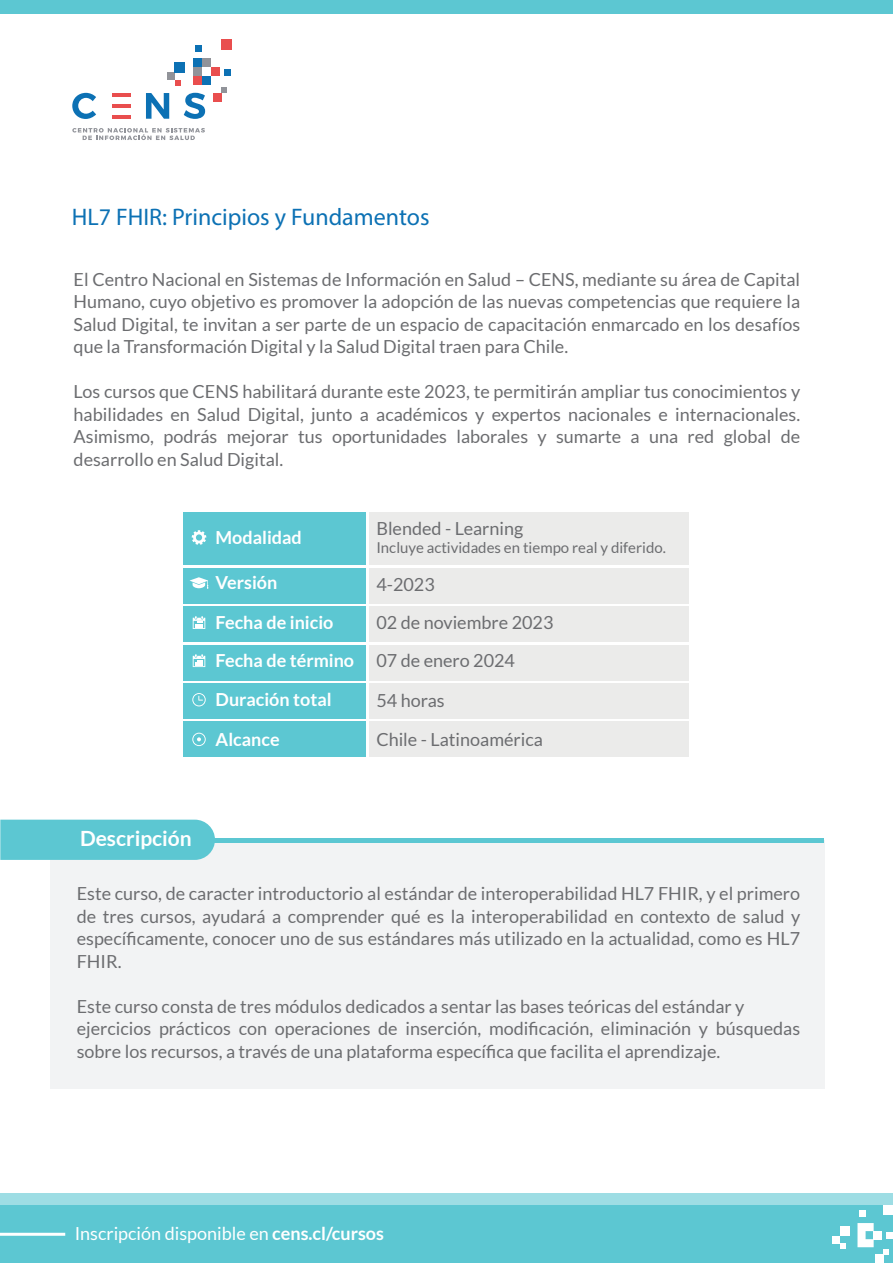
<style>
.page{position:relative;width:893px;height:1263px;background:#fff}
.page>*{position:absolute;margin:0;border:0;box-sizing:border-box;transform-origin:0 0}
.t1{font:24px "Myriad Pro";color:#0c71b4}
.t2{font:700 21px "Lato";color:#fff}
.t3{font:18px/22.5px "Lato";color:#6c6d70;text-align:justify}
.t4{font:700 18px "Lato";color:#fff}
.t5{font:18px "Lato";color:#fff}
.t6{font:15px "Lato";color:#6c6d70}
.s1{font-weight:400;color:#6c6d70}
.s2{font-weight:700}
</style>
<div class="page">
<div style="left:50px;top:840px;width:774px;height:248px;background:#f2f3f4"></div>
<hr style="left:74px;top:838px;width:750px;height:4px;background:#5cc7d2">
<div style="left:0;top:820px;width:215px;height:40px;background:#5cc7d2"></div>
<svg style="left:221px;top:87px;width:6px;height:6px"></svg>
<div style="left:195px;top:45px;width:7px;height:7px;background:#0c71b4"></div>
<div style="left:224px;top:69px;width:7px;height:7px;background:#0c71b4"></div>
<div style="left:193px;top:58px;width:9px;height:9px;background:#0c71b4"></div>
<div style="left:202px;top:58px;width:9px;height:9px;background:#919399"></div>
<div style="left:193px;top:76px;width:9px;height:8px;background:#e94e4e"></div>
<div style="left:202px;top:76px;width:9px;height:8px;background:#0c71b4"></div>
<div style="left:211px;top:67px;width:8px;height:9px;background:#e94e4e"></div>
<div style="left:167px;top:72px;width:7px;height:8px;background:#919399"></div>
<div style="left:174px;top:62px;width:11px;height:10px;background:#0c71b4"></div>
<div style="left:221px;top:40px;width:10px;height:10px;background:#e94e4e"></div>
<svg style="left:72px;top:93px;width:24px;height:26px"></svg>
<svg style="left:146px;top:93px;width:23px;height:26px"></svg>
<svg style="left:184px;top:93px;width:21px;height:26px"></svg>
<hr style="left:112px;top:93px;width:19px;height:4px;background:#e94e4e">
<hr style="left:112px;top:104px;width:19px;height:4px;background:#e94e4e">
<hr style="left:112px;top:115px;width:19px;height:4px;background:#e94e4e">
<svg style="left:72px;top:128px;width:133px;height:12px"></svg>
<div style="left:193px;top:67px;width:9px;height:9px;background:#919399"></div>
<svg style="left:175px;top:80px;width:6px;height:6px"></svg>
<div style="left:213px;top:93px;width:8px;height:8px;background:#e94e4e"></div>
<div style="left:0;top:0;width:893px;height:14px;background:#5cc7d2"></div>
<div style="left:0;top:1193px;width:893px;height:55px;background:#9ddde4"></div>
<div style="left:0;top:1205px;width:893px;height:58px;background:#5cc7d2"></div>
<hr style="left:0;top:1233px;width:65px;height:3px;background:#fff">
<svg style="left:884px;top:1250px;width:5px;height:5px"></svg>
<div style="left:859px;top:1210px;width:6px;height:7px;background:#fff"></div>
<div style="left:886px;top:1232px;width:7px;height:7px;background:#fff"></div>
<div style="left:874px;top:1231px;width:8px;height:8px;background:#fff"></div>
<div style="left:833px;top:1236px;width:7px;height:7px;background:#fff"></div>
<div style="left:840px;top:1226px;width:9px;height:10px;background:#fff"></div>
<div style="left:883px;top:1205px;width:10px;height:10px;background:#fff"></div>
<svg style="left:857px;top:1223px;width:17px;height:24px"></svg>
<svg style="left:840px;top:1243px;width:6px;height:6px"></svg>
<div style="left:876px;top:1255px;width:8px;height:8px;background:#fff"></div>
<div style="left:183px;top:568px;width:183px;height:36px;background:#5cc7d2"></div>
<div style="left:369px;top:568px;width:319px;height:36px;background:#ebebea"></div>
<div style="left:183px;top:607px;width:183px;height:35px;background:#5cc7d2"></div>
<div style="left:369px;top:607px;width:319px;height:35px;background:#ebebea"></div>
<div style="left:183px;top:512px;width:183px;height:53px;background:#5cc7d2"></div>
<div style="left:369px;top:512px;width:319px;height:53px;background:#ebebea"></div>
<div style="left:183px;top:683px;width:183px;height:36px;background:#5cc7d2"></div>
<div style="left:369px;top:683px;width:319px;height:36px;background:#ebebea"></div>
<svg style="left:192px;top:530px;width:14px;height:15px"></svg>
<svg style="left:190px;top:577px;width:18px;height:12px"></svg>
<svg style="left:193px;top:616px;width:12px;height:13px"></svg>
<svg style="left:192px;top:693px;width:14px;height:13px"></svg>
<div style="left:183px;top:645px;width:183px;height:35px;background:#5cc7d2"></div>
<div style="left:369px;top:645px;width:319px;height:35px;background:#ebebea"></div>
<svg style="left:193px;top:654px;width:12px;height:13px"></svg>
<div style="left:183px;top:722px;width:183px;height:35px;background:#5cc7d2"></div>
<div style="left:369px;top:722px;width:319px;height:35px;background:#ebebea"></div>
<svg style="left:192px;top:733px;width:14px;height:13px"></svg>
<h1 class="t1" style="left:72px;top:202px;width:359px">HL7 FHIR: Principios y Fundamentos</h1>
<p class="t3" style="left:74px;top:268px;width:728px">El Centro Nacional en Sistemas de Información en Salud – CENS, mediante su área de Capital Humano, cuyo objetivo es promover la adopción de las nuevas competencias que requiere la Salud Digital, te invitan a ser parte de un espacio de capacitación enmarcado en los desafíos que la Transformación Digital y la Salud Digital traen para Chile.</p>
<p class="t3" style="left:74px;top:380px;width:728px">Los cursos que CENS habilitará durante este 2023, te permitirán ampliar tus conocimientos y habilidades en Salud Digital, junto a académicos y expertos nacionales e internacionales.<br>Asimismo, podrás mejorar tus oportunidades laborales y sumarte a una red global de desarrollo en Salud Digital.</p>
<p class="t4" style="left:216px;top:527px;width:88px">Modalidad</p>
<p class="t3" style="left:376px;top:517px;width:149px">Blended - Learning</p>
<p class="t6" style="left:376px;top:539px;width:291px">Incluye actividades en tiempo real y diferido.</p>
<p class="t4" style="left:216px;top:572px;width:63px">Versión</p>
<p class="t3" style="left:376px;top:573px;width:60px">4-2023</p>
<p class="t4" style="left:216px;top:612px;width:119px">Fecha de inicio</p>
<p class="t3" style="left:376px;top:611px;width:179px">02 de noviembre 2023</p>
<p class="t4" style="left:216px;top:650px;width:301px">Fecha de término <span class="s1">07 de enero 2024</span></p>
<p class="t4" style="left:216px;top:689px;width:118px">Duración total</p>
<p class="t3" style="left:376px;top:689px;width:70px">54 horas</p>
<p class="t4" style="left:216px;top:729px;width:66px">Alcance</p>
<p class="t3" style="left:376px;top:728px;width:168px">Chile - Latinoamérica</p>
<p class="t2" style="left:80px;top:827px;width:113px">Descripción</p>
<p class="t3" style="left:77px;top:882px;width:725px">Este curso, de caracter introductorio al estándar de interoperabilidad HL7 FHIR, y el primero de tres cursos, ayudará a comprender qué es la interoperabilidad en contexto de salud y específicamente, conocer uno de sus estándares más utilizado en la actualidad, como es HL7<br>FHIR.</p>
<p class="t3" style="left:77px;top:995px;width:725px;text-align:left">Este curso consta de tres módulos dedicados a sentar las bases teóricas del estándar y ejercicios prácticos con operaciones de inserción, modificación, eliminación y búsquedas sobre los recursos, a través de una plataforma específica que facilita el aprendizaje.</p>
<p class="t5" style="left:75px;top:1223px;width:311px">Inscripción disponible en <span class="s2">cens.cl/cursos</span></p>
</div>
